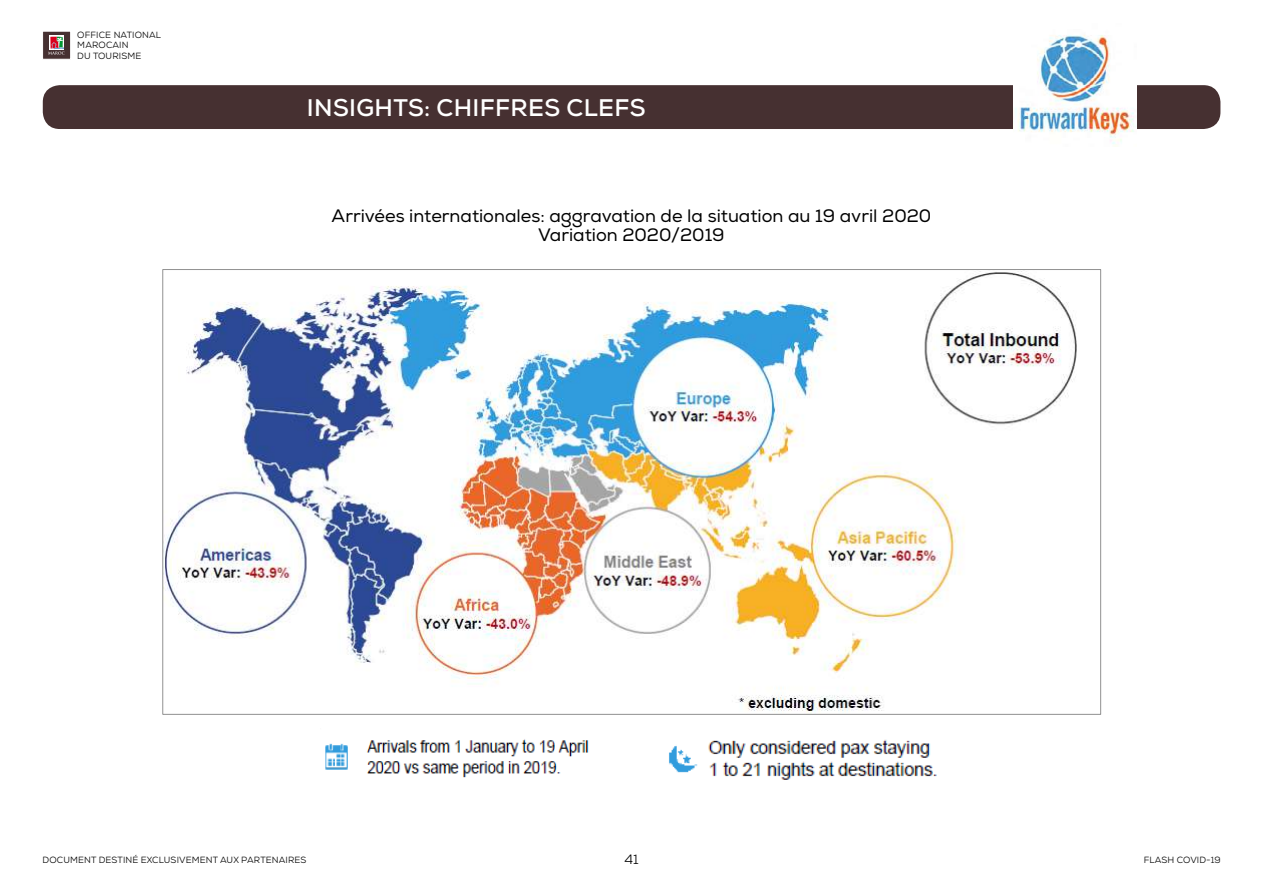
<style>
.page{position:relative;width:1263px;height:893px;background:#fff}
.page>*{position:absolute;margin:0;border:0;box-sizing:border-box;transform-origin:0 0}
.t1{font:700 24px "Nexa";letter-spacing:.015em;color:#fff}
.t2{font:18px/19.5px "Nexa";color:#000;text-align:center}
.t3{font:13.5px "Nexa";color:#000}
.t4{font:9px/10.8px "Nexa";letter-spacing:.015em;color:#000}
</style>
<div class="page">
<div style="left:43px;top:31px;width:28px;height:28px;background:#463031;border:1px solid #fff"></div>
<svg style="left:50px;top:36px;width:14px;height:1px"></svg>
<svg style="left:48px;top:37px;width:16px;height:18px"></svg>
<div style="left:43px;top:85px;width:1177px;height:44px;background:#463031;border-radius:17px"></div>
<img style="left:1013px;top:34px;width:123px;height:112px">
<img style="left:164px;top:271px;width:913px;height:442px">
<img style="left:325px;top:739px;width:264px;height:39px">
<img style="left:669px;top:739px;width:268px;height:41px">
<p class="t4" style="left:77px;top:29px;width:85px">OFFICE NATIONAL<br>MAROCAIN<br>DU TOURISM E</p>
<h1 class="t1" style="left:307px;top:92px;width:340px">INSIGHTS: CHI FFRES CLEFS</h1>
<h2 class="t2" style="left:332px;top:206px;width:601px">Arrivées internationales: aggravation de la situation au 19 avril 2020<br>Variation 2020/2019</h2>
<p class="t4" style="left:43px;top:854px;width:265px">DOCUM ENT DESTIN É EXCLUSIVEM ENT AUX PARTENAIRES</p>
<h3 class="t3" style="left:624px;top:850px;width:16px">41</h3>
<p class="t4" style="left:1144px;top:854px;width:78px">FLASH COVID -19</p>
</div>
